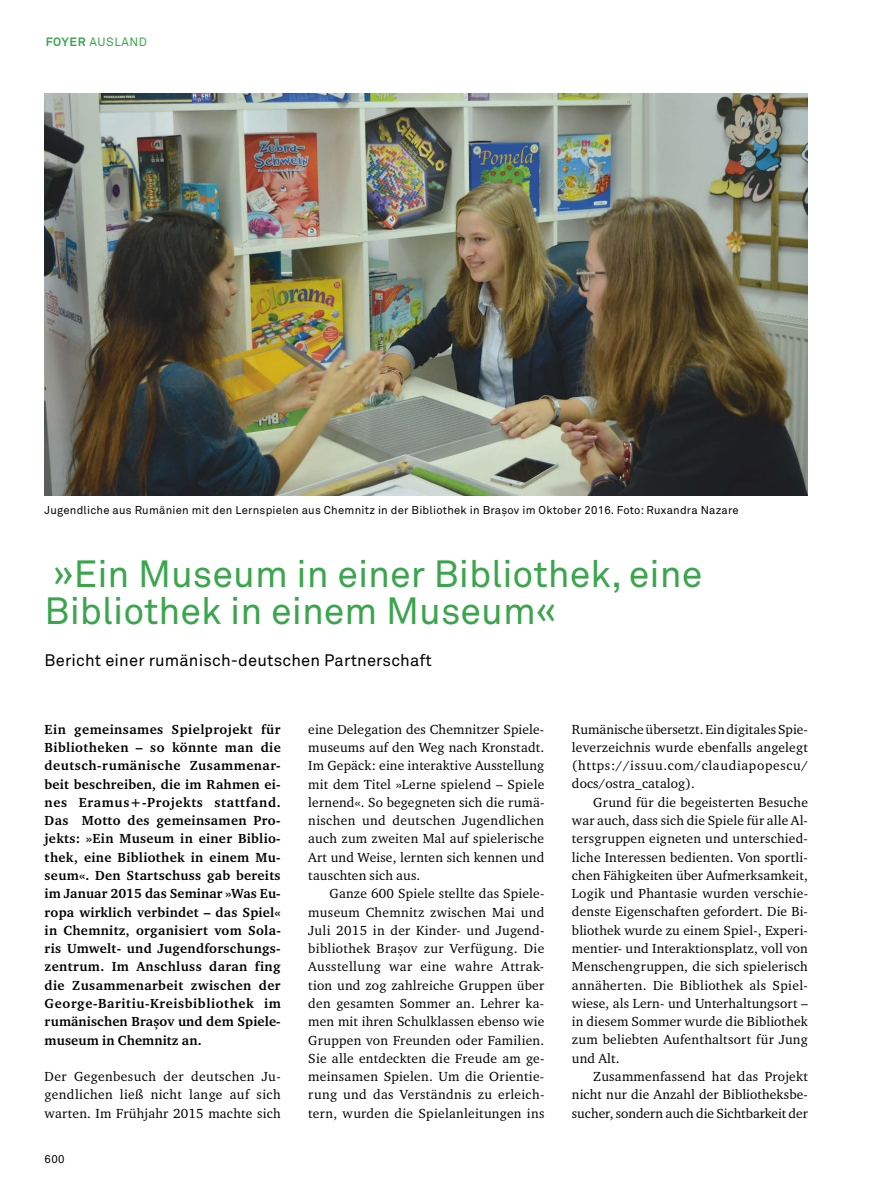
<style>
.page{position:relative;width:893px;height:1191px;background:#fff}
.page>*{position:absolute;margin:0;border:0;box-sizing:border-box;transform-origin:0 0}
.t1{font:37.5px/36.6px "Akkurat Pro";color:#3ba54d}
.t2{font:16.5px "Akkurat Pro";letter-spacing:.01em;color:#000}
.t3{font:13.5px/18.3px "Charter ITC Pro";letter-spacing:.015em;color:#000;text-align:justify}
.t4{font:700 13.5px/18.3px "Charter ITC Pro";letter-spacing:.01em;color:#000;text-align:justify}
.t5{font:12px "Akkurat Pro";letter-spacing:.05em;color:#3ba54d}
.t6{font:11.25px "Akkurat Pro";letter-spacing:.02em;color:#000}
.s1{font-weight:700}
</style>
<div class="page">
<img style="left:45px;top:94px;width:763px;height:402px">
<p class="t5" style="left:46px;top:35px;width:103px"><span class="s1">FOYER</span> AUSLAND</p>
<p class="t6" style="left:45px;top:504px;width:696px">Jugendliche aus Rumänien mit den Lernspielen aus Chemnitz in der Bibliothek in Brașov im Oktober 2016. Foto: Ruxandra Nazare</p>
<h1 class="t1" style="left:45px;top:556px;width:659px">»Ein Museum in einer Bibliothek, eine<br>Bibliothek in einem Museum«</h1>
<p class="t2" style="left:45px;top:650px;width:389px">Bericht einer rumänisch-deutschen Partnerschaft</p>
<p class="t4" style="left:45px;top:720px;width:238px">Ein gemeinsames Spielprojekt für Bibliotheken – so könnte man die deutsch-rumänische Zusammenar&shy;beit beschreiben, die im Rahmen ei&shy;nes Eramus+-Projekts stattfand.<br>Das Motto des gemeinsamen Pro&shy;jekts: »Ein Museum in einer Biblio&shy;thek, eine Bibliothek in einem Mu&shy;seum«. Den Startschuss gab bereits im Januar 2015 das Seminar »Was Eu&shy;ropa wirklich verbindet – das Spiel« in Chemnitz, organisiert vom Sola&shy;ris Umwelt- und Jugendforschungs&shy;zentrum. Im Anschluss daran fing die Zusammenarbeit zwischen der George-Baritiu-Kreisbibliothek im rumänischen Brașov und dem Spiele&shy;museum in Chemnitz an.</p>
<p class="t3" style="left:45px;top:1067px;width:238px">Der Gegenbesuch der deutschen Ju&shy;gendlichen ließ nicht lange auf sich warten. Im Frühjahr 2015 machte sich</p>
<p class="t6" style="left:45px;top:1152px;width:21px">600</p>
<p class="t3" style="left:308px;top:719px;width:238px">eine Delegation des Chemnitzer Spiele&shy;museums auf den Weg nach Kronstadt.<br>Im Gepäck: eine interaktive Ausstellung mit dem Titel »Lerne spielend – Spiele lernend«. So begegneten sich die rumä&shy;nischen und deutschen Jugendlichen auch zum zweiten Mal auf spielerische Art und Weise, lernten sich kennen und tauschten sich aus.</p>
<p class="t3" style="left:308px;top:884px;width:238px;text-indent:21px">Ganze 600 Spiele stellte das Spiele&shy;museum Chemnitz zwischen Mai und Juli 2015 in der Kinder- und Jugend&shy;bibliothek Brașov zur Verfügung. Die Ausstellung war eine wahre Attrak&shy;tion und zog zahlreiche Gruppen über den gesamten Sommer an. Lehrer ka&shy;men mit ihren Schulklassen ebenso wie Gruppen von Freunden oder Familien.<br>Sie alle entdeckten die Freude am ge&shy;meinsamen Spielen. Um die Orientie&shy;rung und das Verständnis zu erleich&shy;tern, wurden die Spielanleitungen ins</p>
<p class="t3" style="left:572px;top:719px;width:237px">Rumänische übersetzt. Ein digitales Spie&shy;leverzeichnis wurde ebenfalls angelegt (https://issuu.com/claudiapopescu/ docs/ostra_catalog).</p>
<p class="t3" style="left:572px;top:792px;width:238px;text-indent:21px">Grund für die begeisterten Besuche war auch, dass sich die Spiele für alle Al&shy;tersgruppen eigneten und unterschied&shy;liche Interessen bedienten. Von sportli&shy;chen Fähigkeiten über Aufmerksamkeit, Logik und Phantasie wurden verschie&shy;denste Eigenschaften gefordert. Die Bi&shy;bliothek wurde zu einem Spiel-, Experi&shy;mentier- und Interaktionsplatz, voll von Menschengruppen, die sich spielerisch annäherten. Die Bibliothek als Spiel&shy;wiese, als Lern- und Unterhaltungsort – in diesem Sommer wurde die Bibliothek zum beliebten Aufenthaltsort für Jung und Alt.</p>
<p class="t3" style="left:572px;top:1067px;width:238px;text-indent:21px">Zusammenfassend hat das Projekt nicht nur die Anzahl der Bibliotheksbe&shy;sucher, sondern auch die Sichtbarkeit der</p>
</div>
